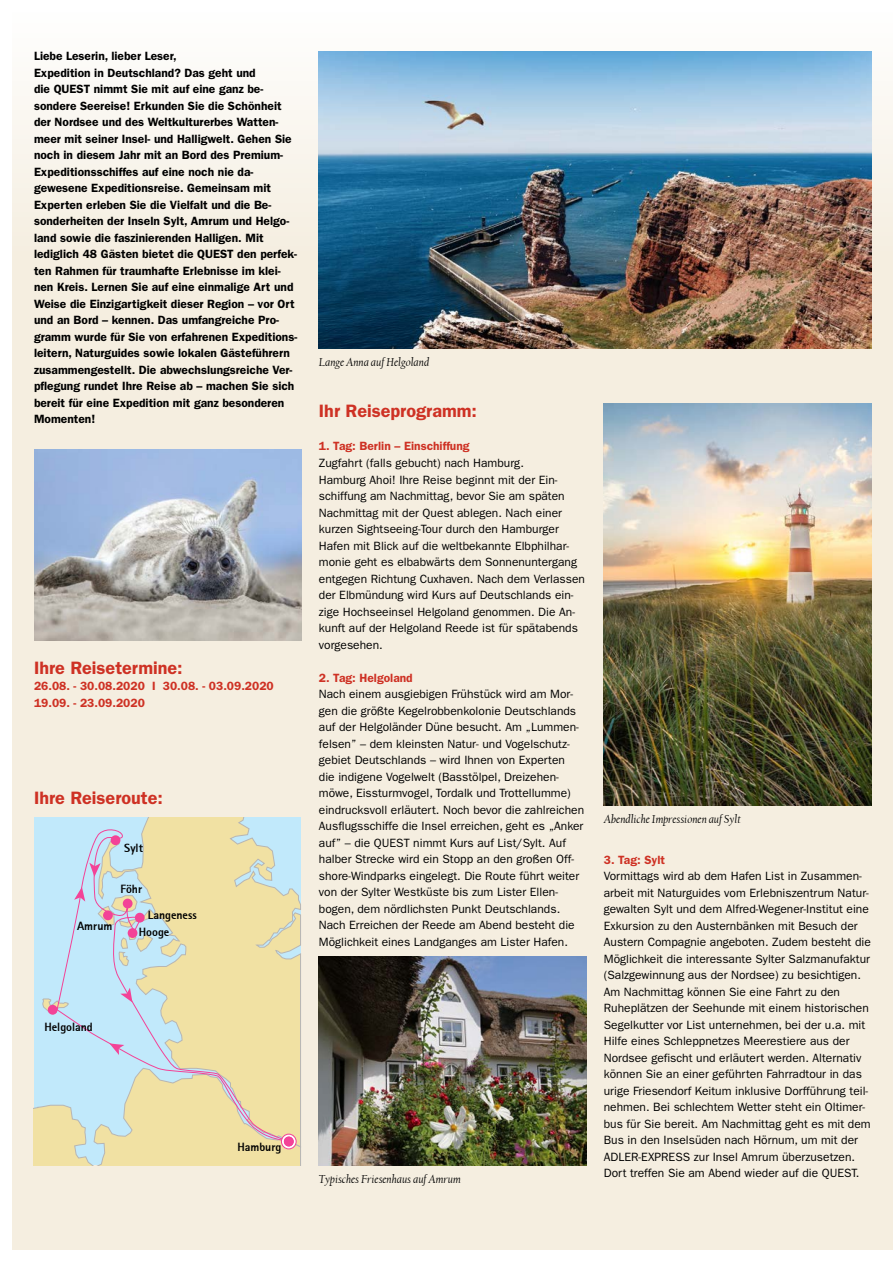
<style>
.page{position:relative;width:893px;height:1263px;background:#fff}
.page>*{position:absolute;margin:0;border:0;box-sizing:border-box;transform-origin:0 0}
.t1{font:18px "Franklin Gothic TS Dem";color:#ce3124}
.t2{font:12px/16.5px "Franklin Gothic TS Boo";color:#000}
.t3{font:12px/16.5px "Franklin Gothic TS Dem";color:#000}
.t4{font:12px/16.5px "Franklin Gothic TS Dem";color:#ce3124}
.t5{font:italic 12px "Californian FB";color:#000}
.t6{font:800 11.85px "Rotis Sans Serif";color:#000}
</style>
<div class="page">
<div style="left:13px;top:13px;width:880px;height:1237px;background:#f5eee0"></div>
<img style="left:319px;top:51px;width:553px;height:298px">
<img style="left:34px;top:449px;width:268px;height:192px">
<img style="left:319px;top:957px;width:268px;height:208px">
<img style="left:604px;top:404px;width:268px;height:401px">
<div style="left:34px;top:817px;width:267px;height:348px;background:#c1e9fb"></div>
<svg style="left:34px;top:1104px;width:267px;height:61px;background:#ebe0aa"></svg>
<svg style="left:98px;top:817px;width:203px;height:330px"></svg>
<svg style="left:42px;top:998px;width:14px;height:15px"></svg>
<div style="left:48px;top:1005px;width:10px;height:10px;background:#f34397;border-radius:50%"></div>
<svg style="left:56px;top:826px;width:229px;height:315px"></svg>
<svg style="left:281px;top:1134px;width:15px;height:15px"></svg>
<div style="left:284px;top:1136px;width:10px;height:10px;background:#f34397;border-radius:50%"></div>
<div style="left:281px;top:1134px;width:16px;height:15px;border:1px solid #f34397;border-radius:50%"></div>
<div style="left:284px;top:1136px;width:10px;height:10px;border:3px solid #f34397;border-radius:50%"></div>
<svg style="left:109px;top:1043px;width:15px;height:12px"></svg>
<svg style="left:74px;top:887px;width:11px;height:14px"></svg>
<svg style="left:120px;top:988px;width:12px;height:14px"></svg>
<svg style="left:89px;top:863px;width:12px;height:14px"></svg>
<p class="t3" style="left:34px;top:48px;width:144px">Liebe Leserin, lieber Leser,</p>
<p class="t3" style="left:34px;top:64px;width:265px">Expedition in Deutschland? Das geht und<br>die QUEST nimmt Sie mit auf eine ganz be&shy;sondere Seereise! Erkunden Sie die Schönheit der Nordsee und des Weltkulturerbes Watten&shy;meer mit seiner Insel- und Halligwelt. Gehen Sie noch in diesem Jahr mit an Bord des Premium-Expeditionsschiffes auf eine noch nie da&shy;gewesene Expeditionsreise. Gemeinsam mit Experten erleben Sie die Vielfalt und die Be&shy;sonderheiten der Inseln Sylt, Amrum und Helgo&shy;land sowie die faszinierenden Halligen. Mit lediglich 48 Gästen bietet die QUEST den perfek&shy;ten Rahmen für traumhafte Erlebnisse im klei&shy;nen Kreis. Lernen Sie auf eine einmalige Art und Weise die Einzigartigkeit dieser Region – vor Ort und an Bord – kennen. Das umfangreiche Pro&shy;gramm wurde für Sie von erfahrenen Expeditions&shy;leitern, Naturguides sowie lokalen Gästeführern zusammengestellt. Die abwechslungsreiche Ver&shy;pflegung rundet Ihre Reise ab – machen Sie sich bereit für eine Expedition mit ganz besonderen Momenten!</p>
<h1 class="t1" style="left:34px;top:657px;width:150px">Ihre Reisetermine:</h1>
<p class="t4" style="left:34px;top:678px;width:241px">26.08. - 30.08.2020 I 30.08. - 03.09.2020<br>19.09. - 23.09.2020</p>
<h1 class="t1" style="left:34px;top:787px;width:130px">Ihre Reiseroute:</h1>
<p class="t6" style="left:124px;top:841px;width:20px">Sylt</p>
<p class="t6" style="left:77px;top:919px;width:37px">Amrum</p>
<p class="t6" style="left:120px;top:881px;width:23px">Föhr</p>
<p class="t6" style="left:148px;top:907px;width:50px">Langeness</p>
<p class="t6" style="left:139px;top:925px;width:32px">Hooge</p>
<p class="t6" style="left:44px;top:1019px;width:50px">Helgoland</p>
<p class="t6" style="left:237px;top:1139px;width:46px">Hamburg</p>
<p class="t5" style="left:319px;top:355px;width:112px">Lange Anna auf Helgoland</p>
<h1 class="t1" style="left:319px;top:401px;width:160px">Ihr Reiseprogramm:</h1>
<p class="t4" style="left:319px;top:438px;width:152px">1. Tag: Berlin – Einschiffung</p>
<p class="t2" style="left:319px;top:455px;width:268px">Zugfahrt (falls gebucht) nach Hamburg.<br>Hamburg Ahoi! Ihre Reise beginnt mit der Ein&shy;schiffung am Nachmittag, bevor Sie am späten Nachmittag mit der Quest ablegen. Nach einer kurzen Sightseeing-Tour durch den Hamburger Hafen mit Blick auf die weltbekannte Elbphilhar&shy;monie geht es elbabwärts dem Sonnenuntergang entgegen Richtung Cuxhaven. Nach dem Verlassen der Elbmündung wird Kurs auf Deutschlands ein&shy;zige Hochseeinsel Helgoland genommen. Die An&shy;kunft auf der Helgoland Reede ist für spätabends vorgesehen.</p>
<p class="t4" style="left:319px;top:669px;width:95px">2. Tag: Helgoland</p>
<p class="t2" style="left:319px;top:686px;width:267px">Nach einem ausgiebigen Frühstück wird am Mor&shy;gen die größte Kegelrobbenkolonie Deutschlands auf der Helgoländer Düne besucht. Am „Lummen&shy;felsen” – dem kleinsten Natur- und Vogelschutz&shy;gebiet Deutschlands – wird Ihnen von Experten<br>die indigene Vogelwelt (Basstölpel, Dreizehen&shy;möwe, Eissturmvogel, Tordalk und Trottellumme) eindrucksvoll erläutert. Noch bevor die zahlreichen Ausflugsschiffe die Insel erreichen, geht es „Anker auf” – die QUEST nimmt Kurs auf List/Sylt. Auf halber Strecke wird ein Stopp an den großen Off&shy;shore-Windparks eingelegt. Die Route führt weiter von der Sylter Westküste bis zum Lister Ellen&shy;bogen, dem nördlichsten Punkt Deutschlands.<br>Nach Erreichen der Reede am Abend besteht die Möglichkeit eines Landganges am Lister Hafen.</p>
<p class="t5" style="left:319px;top:1172px;width:143px">Typisches Friesenhaus auf Amrum</p>
<p class="t5" style="left:604px;top:812px;width:139px">Abendliche Impressionen auf Sylt</p>
<p class="t4" style="left:604px;top:851px;width:63px">3. Tag: Sylt</p>
<p class="t2" style="left:604px;top:868px;width:269px">Vormittags wird ab dem Hafen List in Zusammen&shy;arbeit mit Naturguides vom Erlebniszentrum Natur&shy;gewalten Sylt und dem Alfred-Wegener-Institut eine Exkursion zu den Austernbänken mit Besuch der Austern Compagnie angeboten. Zudem besteht die Möglichkeit die interessante Sylter Salzmanufaktur (Salzgewinnung aus der Nordsee) zu besichtigen.<br>Am Nachmittag können Sie eine Fahrt zu den Ruheplätzen der Seehunde mit einem historischen Segelkutter vor List unternehmen, bei der u.a. mit Hilfe eines Schleppnetzes Meerestiere aus der Nordsee gefischt und erläutert werden. Alternativ können Sie an einer geführten Fahrradtour in das urige Friesendorf Keitum inklusive Dorfführung teil&shy;nehmen. Bei schlechtem Wetter steht ein Oltimer&shy;bus für Sie bereit. Am Nachmittag geht es mit dem Bus in den Inselsüden nach Hörnum, um mit der ADLER-EXPRESS zur Insel Amrum überzusetzen.<br>Dort treffen Sie am Abend wieder auf die QUEST.</p>
</div>
